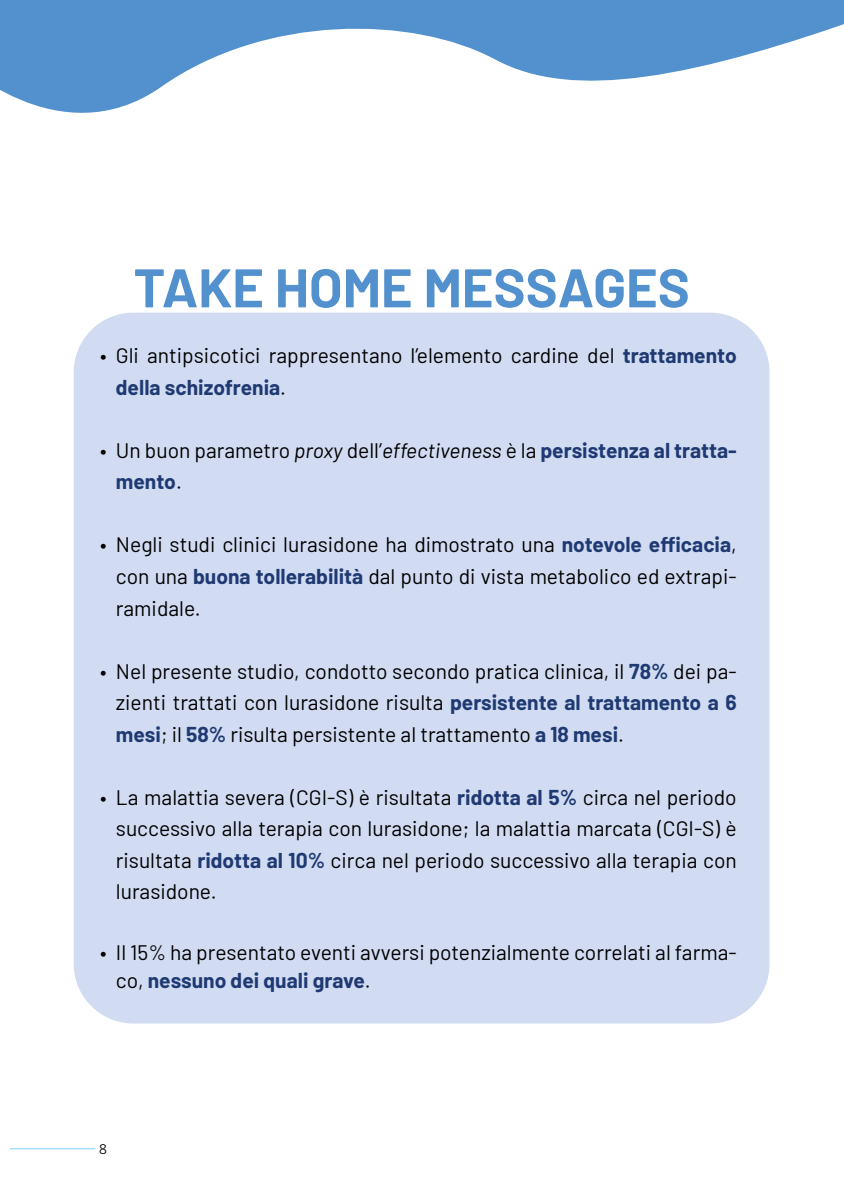
<style>
.page{position:relative;width:844px;height:1191px;background:#fff}
.page>*{position:absolute;margin:0;border:0;box-sizing:border-box;transform-origin:0 0}
.t1{font:700 54.25px "Barlow";color:#5291ce}
.t2{font:21px/31.5px "Barlow";color:#000}
.t3{font:300 14px "Frutiger LT Std";color:#000}
.s1{font-weight:700;color:#1f3972}
.s2{font-style:italic}
</style>
<div class="page">
<hr style="left:10px;top:1148px;width:85px;height:1px;background:#83d0f5">
<svg style="left:0;top:0;width:843px;height:113px;fill:#5291ce"></svg>
<div style="left:74px;top:313px;width:695px;height:710px;background:#d1dcf2;border-radius:60px"></div>
<p class="t1" style="left:133px;top:254px;width:557px">TAKE HOME MESSAGES</p>
<p class="t2" style="left:116px;top:338px;width:622px;text-indent:-16px">• Gli antipsicotici rappresentano l’elemento cardine del <span class="s1">trattamento della schizofrenia</span>.</p>
<p class="t2" style="left:116px;top:433px;width:622px;text-indent:-16px">• Un buon parametro <span class="s2">proxy</span> dell’<span class="s2">effectiveness</span> è la <span class="s1">persistenza al tratta&shy;mento</span>.</p>
<p class="t2" style="left:116px;top:527px;width:622px;text-align:justify;text-indent:-16px">• Negli studi clinici lurasidone ha dimostrato una <span class="s1">notevole efficacia</span>, con una <span class="s1">buona tollerabilità</span> dal punto di vista metabolico ed extrapi&shy;ramidale.</p>
<p class="t2" style="left:116px;top:653px;width:622px;text-align:justify;text-indent:-16px">• Nel presente studio, condotto secondo pratica clinica, il <span class="s1">78%</span> dei pa&shy;zienti trattati con lurasidone risulta <span class="s1">persistente al trattamento a 6 mesi</span>; il <span class="s1">58%</span> risulta persistente al trattamento <span class="s1">a 18 mesi</span>.</p>
<p class="t2" style="left:116px;top:779px;width:622px;text-align:justify;text-indent:-16px">• La malattia severa (CGI-S) è risultata <span class="s1">ridotta al 5%</span> circa nel periodo successivo alla terapia con lurasidone; la malattia marcata (CGI-S) è risultata <span class="s1">ridotta al 10%</span> circa nel periodo successivo alla terapia con lurasidone.</p>
<p class="t2" style="left:116px;top:936px;width:622px;line-height:28.9px;text-indent:-16px">• Il 15% ha presentato eventi avversi potenzialmente correlati al farma&shy;co, <span class="s1">nessuno dei quali grave</span>.</p>
<p class="t3" style="left:99px;top:1141px;width:9px">8</p>
</div>
